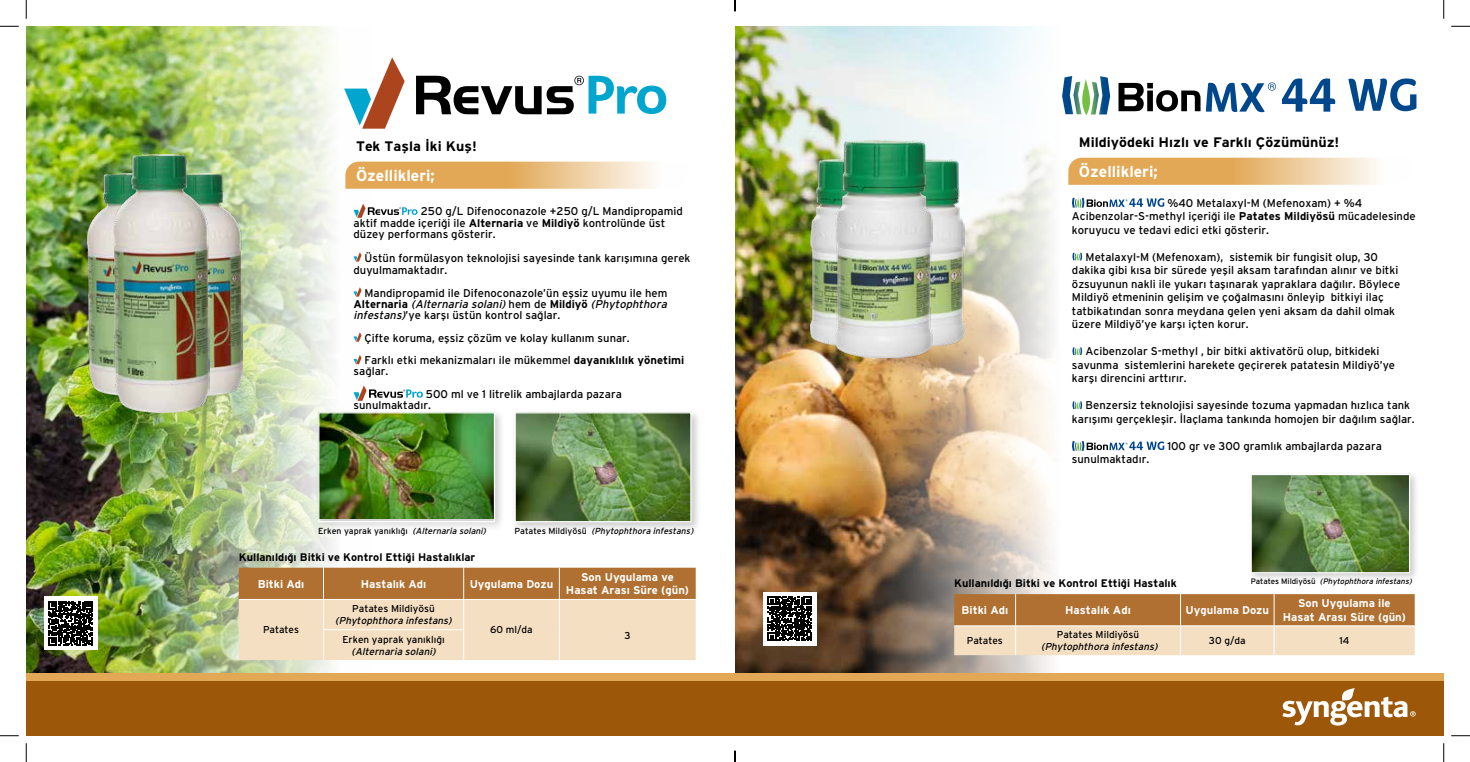
<style>
.page{position:relative;width:1470px;height:762px;background:#fff}
.page>*{position:absolute;margin:0;border:0;box-sizing:border-box;transform-origin:0 0}
.t1{font:700 15.75px "Interstate TR";color:#fff}
.t2{font:700 13.75px "Interstate TR";color:#000}
.t3{font:11.25px/13.5px "Interstate TR";color:#000}
.t4{font:700 11.25px/13.5px "Interstate TR";color:#fff;text-align:center}
.t5{font:700 11px "Interstate TR";color:#000}
.t6{font:10px "Interstate TR";color:#000}
.t7{font:italic 10px "Interstate TR";color:#000}
.t8{font:italic 8.75px "Interstate TR";color:#000}
.t9{font:8.75px "Interstate TR";color:#000}
.t10{font:italic 7.88px "Interstate TR";color:#000}
.s1{font-weight:700}
.s2{font-style:italic}
.s3{font-style:normal}
</style>
<div class="page">
<div style="left:26px;top:672px;width:1418px;height:63px;background:#9c5708"></div>
<div style="left:26px;top:672px;width:1418px;height:8px;background:#e2a856"></div>
<svg style="left:1282px;top:688px;width:133px;height:37px"></svg>
<img style="left:735px;top:26px;width:354px;height:646px">
<svg style="left:1282px;top:78px;width:134px;height:34px"></svg>
<svg style="left:1118px;top:83px;width:82px;height:28px"></svg>
<svg style="left:1206px;top:82px;width:70px;height:30px"></svg>
<svg style="left:1062px;top:76px;width:48px;height:39px"></svg>
<svg style="left:1068px;top:158px;width:309px;height:27px;background:#e8bb7c"></svg>
<svg style="left:1072px;top:198px;width:92px;height:10px"></svg>
<svg style="left:1072px;top:252px;width:10px;height:8px"></svg>
<svg style="left:1072px;top:347px;width:10px;height:8px"></svg>
<svg style="left:1072px;top:401px;width:10px;height:8px"></svg>
<svg style="left:1072px;top:440px;width:92px;height:11px"></svg>
<svg style="left:954px;top:593px;width:461px;height:61px;background:#d1a77a"></svg>
<img style="left:932px;top:159px;width:33px;height:186px">
<img style="left:810px;top:159px;width:25px;height:186px">
<img style="left:835px;top:141px;width:97px;height:216px">
<div style="left:763px;top:591px;width:54px;height:54px;background:#fff"></div>
<svg style="left:768px;top:596px;width:44px;height:44px"></svg>
<img style="left:26px;top:26px;width:344px;height:646px">
<svg style="left:345px;top:161px;width:309px;height:28px;background:#e9bd80"></svg>
<div style="left:511px;top:408px;width:191px;height:124px;background:#000;opacity:.2"></div>
<img style="left:516px;top:414px;width:173px;height:106px">
<div style="left:514px;top:412px;width:177px;height:110px;border:1px solid #fff"></div>
<div style="left:1247px;top:470px;width:173px;height:112px;background:#000;opacity:.2"></div>
<img style="left:1253px;top:475px;width:155px;height:96px">
<div style="left:1251px;top:473px;width:159px;height:100px;border:1px solid #fff"></div>
<div style="left:315px;top:408px;width:191px;height:124px;background:#000;opacity:.2"></div>
<img style="left:320px;top:414px;width:173px;height:104px">
<div style="left:318px;top:412px;width:177px;height:110px;border:1px solid #fff"></div>
<img style="left:210px;top:173px;width:33px;height:222px">
<img style="left:88px;top:173px;width:25px;height:222px">
<img style="left:113px;top:155px;width:97px;height:257px">
<svg style="left:239px;top:567px;width:457px;height:92px;background:#ddba92"></svg>
<hr style="left:323px;top:567px;width:1px;height:31px;background:#fff">
<hr style="left:463px;top:567px;width:1px;height:31px;background:#fff">
<hr style="left:559px;top:567px;width:1px;height:31px;background:#fff">
<hr style="left:239px;top:598px;width:84px;height:1px;background:#fff">
<hr style="left:323px;top:598px;width:141px;height:1px;background:#fff">
<hr style="left:323px;top:599px;width:1px;height:30px;background:#fff">
<hr style="left:464px;top:598px;width:95px;height:1px;background:#fff">
<hr style="left:463px;top:599px;width:1px;height:30px;background:#fff">
<hr style="left:559px;top:598px;width:137px;height:1px;background:#fff">
<hr style="left:559px;top:599px;width:1px;height:30px;background:#fff">
<hr style="left:323px;top:629px;width:141px;height:1px;background:#fff">
<hr style="left:323px;top:629px;width:1px;height:30px;background:#fff">
<hr style="left:463px;top:629px;width:1px;height:30px;background:#fff">
<hr style="left:559px;top:629px;width:1px;height:30px;background:#fff">
<svg style="left:344px;top:57px;width:61px;height:72px"></svg>
<svg style="left:416px;top:76px;width:250px;height:38px"></svg>
<svg style="left:354px;top:203px;width:63px;height:15px"></svg>
<svg style="left:354px;top:252px;width:7px;height:9px"></svg>
<svg style="left:354px;top:287px;width:7px;height:9px"></svg>
<svg style="left:354px;top:332px;width:7px;height:9px"></svg>
<svg style="left:354px;top:354px;width:7px;height:10px"></svg>
<svg style="left:354px;top:385px;width:69px;height:15px"></svg>
<div style="left:44px;top:596px;width:53px;height:53px;background:#fff"></div>
<svg style="left:49px;top:601px;width:44px;height:44px"></svg>
<svg style="left:0;top:25px;width:19px;height:2px"></svg>
<svg style="left:1451px;top:25px;width:19px;height:2px"></svg>
<svg style="left:0;top:735px;width:19px;height:1px"></svg>
<svg style="left:1451px;top:735px;width:19px;height:1px"></svg>
<svg style="left:25px;top:0;width:2px;height:19px"></svg>
<svg style="left:25px;top:743px;width:2px;height:18px"></svg>
<svg style="left:1443px;top:0;width:1px;height:19px"></svg>
<svg style="left:1443px;top:743px;width:1px;height:18px"></svg>
<svg style="left:734px;top:0;width:2px;height:11px"></svg>
<svg style="left:734px;top:750px;width:2px;height:11px"></svg>
<p class="t2" style="left:356px;top:138px;width:122px">Tek Taşla İki Kuş!</p>
<h1 class="t1" style="left:356px;top:166px;width:80px">Özellikleri;</h1>
<p class="t3" style="left:354px;top:205px;width:331px;line-height:11.2px;text-indent:67px">250 g/L Difenoconazole +250 g/L Mandipropamid aktif madde içeriği ile <span class="s1">Alternaria</span> ve <span class="s1">Mildiyö</span> kontrolünde üst düzey performans gösterir.</p>
<p class="t3" style="left:354px;top:251px;width:339px;line-height:12.5px;text-indent:11px">Üstün formülasyon teknolojisi sayesinde tank karışımına gerek duyulmamaktadır.</p>
<p class="t3" style="left:354px;top:287px;width:315px;line-height:11.2px;text-align:justify;text-indent:11px">Mandipropamid ile Difenoconazole’ün eşsiz uyumu ile hem <span class="s1">Alternaria</span> <span class="s2">(Alternaria solani)</span> hem de <span class="s1">Mildiyö</span> <span class="s2">(Phytophthora infestans)</span>’ye karşı üstün kontrol sağlar.</p>
<p class="t3" style="left:365px;top:326px;width:321px;line-height:22.5px">Çifte koruma, eşsiz çözüm ve kolay kullanım sunar.<br>Farklı etki mekanizmaları ile mükemmel <span class="s1">dayanıklılık yönetimi</span></p>
<p class="t3" style="left:354px;top:364px;width:36px">sağlar.</p>
<p class="t3" style="left:354px;top:388px;width:270px;line-height:11.2px;text-indent:72px">500 ml ve 1 litrelik ambajlarda pazara sunulmaktadır.</p>
<p class="t8" style="left:514px;top:526px;width:180px"><span class="s3">Patates Mildiyösü</span> (Phytophthora infestans)</p>
<p class="t9" style="left:318px;top:526px;width:169px">Erken yaprak yanıklığı <span class="s2">(Alternaria solani)</span></p>
<p class="t5" style="left:239px;top:550px;width:238px">Kullanıldığı Bitki ve Kontrol Ettiği Hastalıklar</p>
<p class="t4" style="left:258px;top:576px;width:48px">Bitki Adı</p>
<p class="t4" style="left:361px;top:576px;width:67px">Hastalık Adı</p>
<p class="t4" style="left:470px;top:576px;width:85px">Uygulama Dozu</p>
<p class="t4" style="left:566px;top:570px;width:125px">Son Uygulama ve<br>Hasat Arası Süre (gün)</p>
<p class="t6" style="left:263px;top:624px;width:38px">Patates</p>
<p class="t6" style="left:352px;top:602px;width:84px">Patates Mildiyösü</p>
<p class="t7" style="left:335px;top:614px;width:118px">(Phytophthora infestans)</p>
<p class="t6" style="left:490px;top:624px;width:44px">60 ml/da</p>
<p class="t6" style="left:624px;top:630px;width:8px">3</p>
<p class="t6" style="left:342px;top:633px;width:104px">Erken yaprak yanıklığı</p>
<p class="t7" style="left:352px;top:645px;width:86px">(Alternaria solani)</p>
<p class="t2" style="left:1079px;top:134px;width:262px">Mildiyödeki Hızlı ve Farklı Çözümünüz!</p>
<h1 class="t1" style="left:1079px;top:162px;width:80px">Özellikleri;</h1>
<p class="t3" style="left:1072px;top:196px;width:345px;text-indent:95px">%40 Metalaxyl-M (Mefenoxam) + %4<br>Acibenzolar-S-methyl içeriği ile <span class="s1">Patates Mildiyösü</span> mücadelesinde koruyucu ve tedavi edici etki gösterir.</p>
<p class="t3" style="left:1072px;top:250px;width:330px;text-indent:14px">Metalaxyl-M (Mefenoxam), sistemik bir fungisit olup, 30 dakika gibi kısa bir sürede yeşil aksam tarafından alınır ve bitki özsuyunun nakli ile yukarı taşınarak yapraklara dağılır. Böylece Mildiyö etmeninin gelişim ve çoğalmasını önleyip bitkiyi ilaç tatbikatından sonra meydana gelen yeni aksam da dahil olmak üzere Mildiyö’ye karşı içten korur.</p>
<p class="t3" style="left:1072px;top:344px;width:325px;text-indent:14px">Acibenzolar S-methyl , bir bitki aktivatörü olup, bitkideki savunma sistemlerini harekete geçirerek patatesin Mildiyö’ye karşı direncini arttırır.</p>
<p class="t3" style="left:1072px;top:398px;width:344px;text-indent:14px">Benzersiz teknolojisi sayesinde tozuma yapmadan hızlıca tank karışımı gerçekleşir. İlaçlama tankında homojen bir dağılım sağlar.</p>
<p class="t3" style="left:1167px;top:439px;width:216px">100 gr ve 300 gramlık ambajlarda pazara</p>
<p class="t3" style="left:1072px;top:452px;width:79px">sunulmaktadır.</p>
<p class="t5" style="left:954px;top:576px;width:224px">Kullanıldığı Bitki ve Kontrol Ettiği Hastalık</p>
<p class="t10" style="left:1251px;top:576px;width:163px"><span class="s3">Patates Mildiyösü</span> (Phytophthora infestans)</p>
<p class="t4" style="left:961px;top:603px;width:48px">Bitki Adı</p>
<p class="t4" style="left:1065px;top:603px;width:67px">Hastalık Adı</p>
<p class="t4" style="left:1185px;top:603px;width:85px">Uygulama Dozu</p>
<p class="t4" style="left:1283px;top:596px;width:125px">Son Uygulama ile<br>Hasat Arası Süre (gün)</p>
<p class="t6" style="left:967px;top:634px;width:38px">Patates</p>
<p class="t6" style="left:1057px;top:628px;width:84px">Patates Mildiyösü</p>
<p class="t7" style="left:1041px;top:640px;width:118px">(Phytophthora infestans)</p>
<p class="t6" style="left:1209px;top:634px;width:38px">30 g/da</p>
<p class="t6" style="left:1339px;top:634px;width:12px">14</p>
</div>
